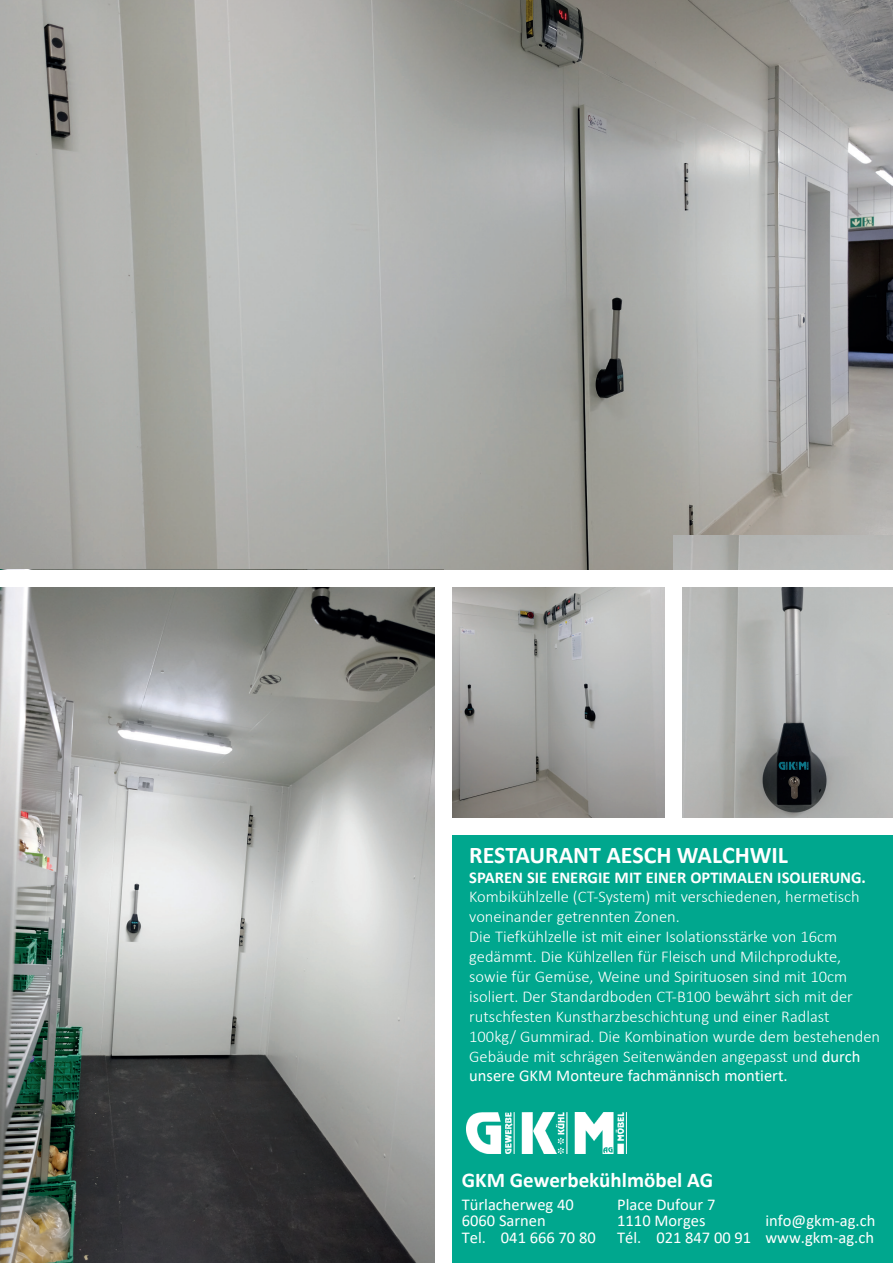
<style>
.page{position:relative;width:893px;height:1263px;background:#fff}
.page>*{position:absolute;margin:0;border:0;box-sizing:border-box;transform-origin:0 0}
.t1{font:700 24px "Calibri";color:#fff}
.t2{font:700 21px "Calibri";color:#fff}
.t3{font:300 16.5px/20px "Calibri";color:#fff}
.t4{font:16.5px/16.5px "Calibri";color:#fff}
.t5{font:700 16.5px "Calibri";color:#fff}
.s1{font-weight:400}
</style>
<div class="page">
<img style="left:452px;top:587px;width:213px;height:231px">
<div style="left:0;top:836px;width:893px;height:427px;background:#00a78e"></div>
<img style="left:0;top:0;width:893px;height:570px">
<img style="left:673px;top:536px;width:220px;height:282px">
<img style="left:0;top:587px;width:436px;height:676px">
<div style="left:0;top:570px;width:893px;height:17px;background:#fff"></div>
<div style="left:436px;top:570px;width:16px;height:693px;background:#fff"></div>
<div style="left:665px;top:570px;width:16px;height:255px;background:#fff"></div>
<img style="left:466px;top:1112px;width:160px;height:42px">
<h1 class="t1" style="left:469px;top:838px;width:320px">RESTAURANT AESCH WALCHWIL</h1>
<p class="t5" style="left:469px;top:865px;width:398px">SPAREN SIE ENERGIE MIT EINER OPTIMALEN ISOLIERUNG.</p>
<p class="t3" style="left:469px;top:887px;width:412px">Kombikühlzelle (CT-System) mit verschiedenen, hermetisch voneinander getrennten Zonen.<br>Die Tiefkühlzelle ist mit einer Isolationsstärke von 16cm gedämmt. Die Kühlzellen für Fleisch und Milchprodukte, sowie für Gemüse, Weine und Spirituosen sind mit 10cm isoliert. Der Standardboden CT-B100 bewährt sich mit der rutschfesten Kunstharzbeschichtung und einer Radlast 100kg/ Gummirad. Die Kombination wurde dem bestehenden Gebäude mit schrägen Seitenwänden angepasst und <span class="s1">durch unsere GKM Monteure fachmännisch montiert.</span></p>
<p class="t2" style="left:462px;top:1165px;width:253px">GKM Gewerbekühlmöbel AG</p>
<p class="t4" style="left:462px;top:1195px;width:135px">Türlacherweg 40<br>6060 Sarnen<br>Tel. 041 666 70 80</p>
<p class="t4" style="left:617px;top:1195px;width:135px">Place Dufour 7<br>1110 Morges<br>Tél. 021 847 00 91</p>
<p class="t4" style="left:765px;top:1212px;width:111px">info@gkm-ag.ch www.gkm-ag.ch</p>
</div>
